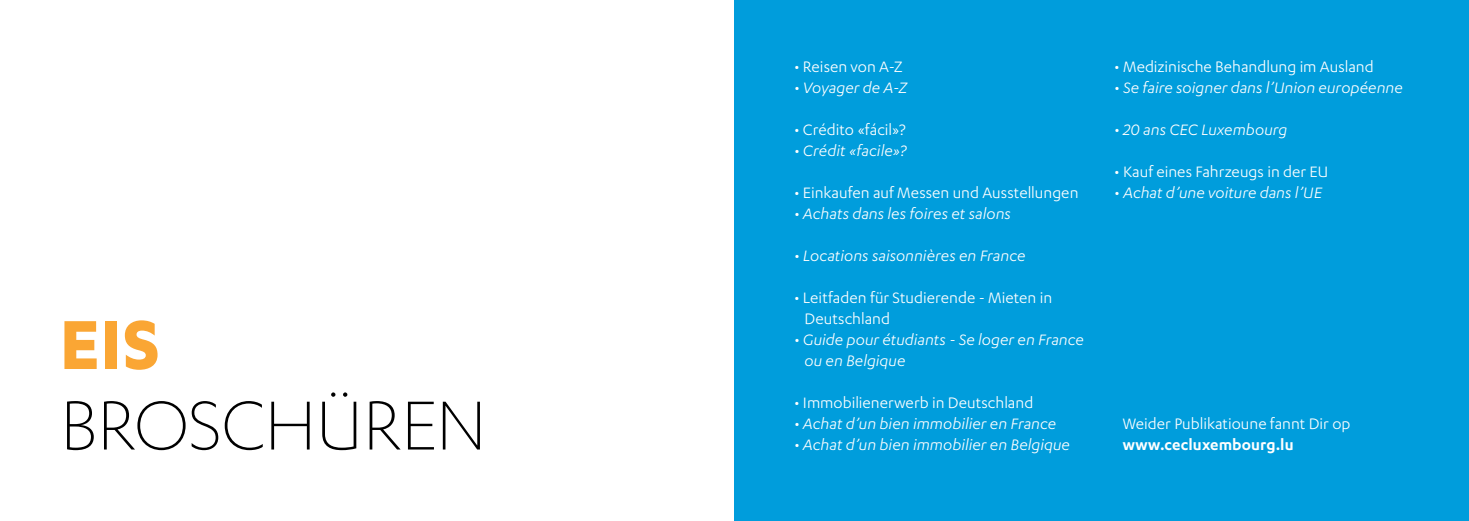
<style>
.page{position:relative;width:1469px;height:521px;background:#fff}
.page>*{position:absolute;margin:0;border:0;box-sizing:border-box;transform-origin:0 0}
.t1{font:300 80.5px "Karbon";letter-spacing:-.02em;color:#000}
.t2{font:700 80.5px "Karbon";color:#faa634}
.t3{font:italic 17.5px/21px "Karbon";letter-spacing:.005em;color:#fff}
.t4{font:17.5px/21px "Karbon";color:#fff}
.t5{font:600 17.5px "Karbon";letter-spacing:.005em;color:#fff}
</style>
<div class="page">
<div style="left:734px;top:0;width:734px;height:521px;background:#009ddc"></div>
<h1 class="t2" style="left:60px;top:299px;width:68px">Eis</h1>
<h1 class="t1" style="left:60px;top:381px;width:429px">BROSCHÜREN</h1>
<p class="t4" style="left:794px;top:56px;width:110px">• Reisen von A-Z</p>
<p class="t3" style="left:794px;top:77px;width:115px">• Voyager de A-Z</p>
<p class="t4" style="left:794px;top:119px;width:113px">• Crédito «fácil»?</p>
<p class="t3" style="left:794px;top:140px;width:114px">• Crédit «facile»?</p>
<p class="t4" style="left:794px;top:182px;width:286px">• Einkaufen auf Messen und Ausstellungen</p>
<p class="t3" style="left:794px;top:203px;width:218px">• Achats dans les foires et salons</p>
<p class="t3" style="left:794px;top:245px;width:233px">• Locations saisonnières en France</p>
<p class="t4" style="left:804px;top:287px;width:249px;text-indent:-10px">• Leitfaden für Studierende - Mieten in<br>Deutschland</p>
<p class="t3" style="left:804px;top:329px;width:281px;text-indent:-10px">• Guide pour étudiants - Se loger en France ou en Belgique</p>
<p class="t4" style="left:794px;top:392px;width:241px">• Immobilienerwerb in Deutschland</p>
<p class="t3" style="left:794px;top:413px;width:264px">• Achat d’un bien immobilier en France</p>
<p class="t3" style="left:794px;top:434px;width:277px">• Achat d’un bien immobilier en Belgique</p>
<p class="t4" style="left:1114px;top:56px;width:261px">• Medizinische Behandlung im Ausland</p>
<p class="t3" style="left:1114px;top:77px;width:290px">• Se faire soigner dans l’Union européenne</p>
<p class="t3" style="left:1114px;top:119px;width:175px">• 20 ans CEC Luxembourg</p>
<p class="t4" style="left:1114px;top:161px;width:216px">• Kauf eines Fahrzeugs in der EU</p>
<p class="t3" style="left:1114px;top:182px;width:209px">• Achat d’une voiture dans l’UE</p>
<p class="t4" style="left:1122px;top:413px;width:229px">Weider Publikatioune fannt Dir op</p>
<p class="t5" style="left:1122px;top:435px;width:172px">www.cecluxembourg.lu</p>
</div>
